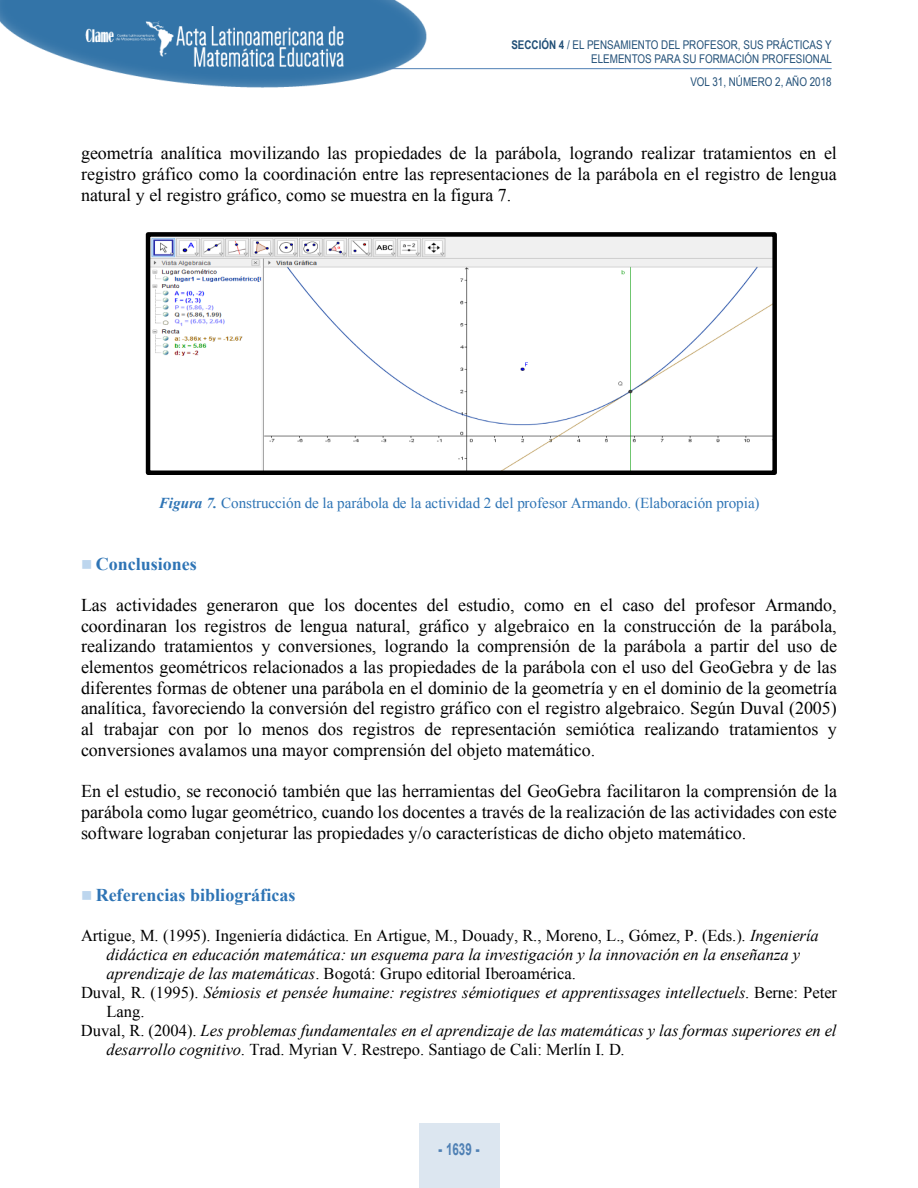
<style>
.page{position:relative;width:918px;height:1188px;background:#fff}
.page>*{position:absolute;margin:0;border:0;box-sizing:border-box;transform-origin:0 0}
.t1{font:18px/20.7px "Times New Roman";color:#000;text-align:justify}
.t2{font:700 18px "Times New Roman";color:#2e74b5}
.t3{font:italic 16.5px "Times New Roman";color:#000}
.t4{font:16.5px "Times New Roman";color:#000}
.t5{font:700 16.5px "Arial";color:#4f80b4;scale:.7 1}
.t6{font:15.15px "Times New Roman";color:#2e74b5}
.t7{font:12px/14.4px "Arial Narrow";color:#214f77;text-align:right}
.s1{font-weight:700}
.s2{font-weight:700;font-style:italic}
.s3{color:#bdd6ee}
.s4{font-style:italic}
.s5{font-style:normal}
.s6{font-weight:900}
</style>
<div class="page">
<img style="left:0;top:0;width:435px;height:88px">
<hr style="left:389px;top:68px;width:443px;height:1px;background:#4f80b4">
<div style="left:419px;top:1123px;width:80px;height:65px;background:#dce6f0"></div>
<img style="left:151px;top:237px;width:621px;height:233px">
<div style="left:146px;top:232px;width:631px;height:243px;border:4px solid #000"></div>
<p class="t7" style="left:511px;top:37px;width:322px"><span class="s1">SECCIÓN 4</span> / EL PENSAMIENTO DEL PROFESOR, SUS PRÁCTICAS Y<br>ELEMENTOS PARA SU FORMACIÓN PROFESIONAL</p>
<p class="t7" style="left:690px;top:75px;width:143px">VOL 31, NÚMERO 2, AÑO 2018</p>
<p class="t1" style="left:81px;top:143px;width:757px">geometría analítica movilizando las propiedades de la parábola, logrando realizar tratamientos en el registro gráfico como la coordinación entre las representaciones de la parábola en el registro de lengua natural y el registro gráfico, como se muestra en la figura 7.</p>
<p class="t6" style="left:159px;top:495px;width:602px"><span class="s2">Figura 7.</span> Construcción de la parábola de la actividad 2 del profesor Armando. (Elaboración propia)</p>
<p class="t2" style="left:81px;top:554px;width:117px"><span class="s3">■</span> Conclusiones</p>
<p class="t1" style="left:81px;top:595px;width:758px">Las actividades generaron que los docentes del estudio, como en el caso del profesor Armando, coordinaran los registros de lengua natural, gráfico y algebraico en la construcción de la parábola, realizando tratamientos y conversiones, logrando la comprensión de la parábola a partir del uso de elementos geométricos relacionados a las propiedades de la parábola con el uso del GeoGebra y de las diferentes formas de obtener una parábola en el dominio de la geometría y en el dominio de la geometría analítica, favoreciendo la conversión del registro gráfico con el registro algebraico. Según Duval (2005) al trabajar con por lo menos dos registros de representación semiótica realizando tratamientos y conversiones avalamos una mayor comprensión del objeto matemático.</p>
<p class="t1" style="left:81px;top:781px;width:758px">En el estudio, se reconoció también que las herramientas del GeoGebra facilitaron la comprensión de la parábola como lugar geométrico, cuando los docentes a través de la realización de las actividades con este software lograban conjeturar las propiedades y/o características de dicho objeto matemático.</p>
<p class="t2" style="left:81px;top:885px;width:216px"><span class="s3">■</span> Referencias bibliográficas</p>
<p class="t4" style="left:81px;top:926px;width:739px">Artigue, M. (1995). Ingeniería didáctica. En Artigue, M., Douady, R., Moreno, L., Gómez, P. (Eds.). <span class="s4">Ingeniería</span></p>
<p class="t3" style="left:107px;top:945px;width:695px">didáctica en educación matemática: un esquema para la investigación y la innovación en la enseñanza y</p>
<p class="t4" style="left:107px;top:964px;width:471px"><span class="s4">aprendizaje de las matemáticas</span>. Bogotá: Grupo editorial Iberoamérica.</p>
<p class="t3" style="left:81px;top:983px;width:758px"><span class="s5">Duval, R. (1995).</span> Sémiosis et pensée humaine: registres sémiotiques et apprentissages intellectuels<span class="s5">. Berne: Peter</span></p>
<p class="t4" style="left:107px;top:1002px;width:39px">Lang.</p>
<p class="t3" style="left:81px;top:1021px;width:757px"><span class="s5">Duval, R. (2004).</span> Les problemas fundamentales en el aprendizaje de las matemáticas y las formas superiores en el</p>
<p class="t4" style="left:107px;top:1040px;width:520px"><span class="s4">desarrollo cognitivo</span>. Trad. Myrian V. Restrepo. Santiago de Cali: Merlín I. D.</p>
<p class="t5" style="left:438px;top:1140px;width:60px"><span class="s6">-</span> 1639 <span class="s6">-</span></p>
</div>
